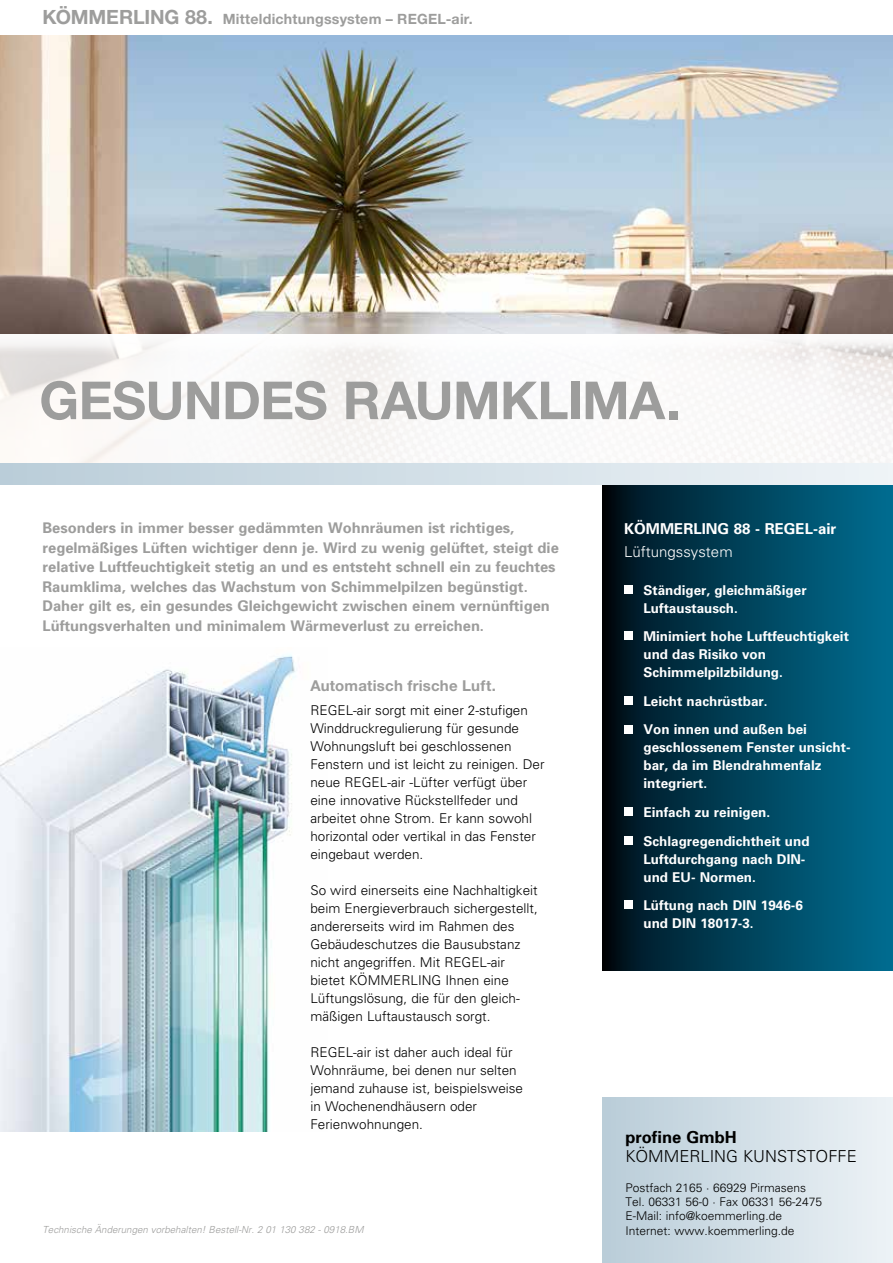
<style>
.page{position:relative;width:893px;height:1263px;background:#fff}
.page>*{position:absolute;margin:0;border:0;box-sizing:border-box;transform-origin:0 0}
.t1{font:700 52.5px "Helvetica Neue CE";letter-spacing:-.01em;color:#9d9d9c}
.t2{font:300 16.5px "Univers";color:#000}
.t3{font:700 16.5px "Univers";color:#000}
.t4{font:700 15px "Helvetica Neue CE";letter-spacing:.015em;color:#9d9d9c}
.t5{font:700 15px "Univers";color:#fff}
.t6{font:300 15px "Univers";color:#fff}
.t7{font:700 14.7px/19.5px "Univers";color:#9d9d9c}
.t8{font:700 14.25px "Helvetica Neue CE";letter-spacing:.015em;color:#9d9d9c}
.t9{font:300 13.5px/18px "Univers";color:#000}
.t10{font:700 13.5px/18px "Univers";color:#fff}
.t11{font:300 12px/14.4px "Univers";color:#000}
.t12{font:italic 300 9.75px "Univers";color:#9d9d9c}
.s1{font-size:19.65px}
</style>
<div class="page">
<img style="left:0;top:35px;width:893px;height:299px">
<img style="left:0;top:654px;width:296px;height:477px">
<img style="left:0;top:340px;width:893px;height:123px">
<svg style="left:602px;top:485px;width:291px;height:486px;background:#004058"></svg>
<div style="left:624px;top:585px;width:9px;height:9px;background:#fff"></div>
<div style="left:624px;top:631px;width:9px;height:9px;background:#fff"></div>
<div style="left:624px;top:696px;width:9px;height:9px;background:#fff"></div>
<div style="left:624px;top:725px;width:9px;height:8px;background:#fff"></div>
<div style="left:624px;top:807px;width:9px;height:9px;background:#fff"></div>
<div style="left:624px;top:836px;width:9px;height:9px;background:#fff"></div>
<div style="left:624px;top:900px;width:9px;height:9px;background:#fff"></div>
<div style="left:602px;top:1097px;width:291px;height:166px;background:linear-gradient(to right,#b9ccd8,#edf2f6)"></div>
<div style="left:0;top:463px;width:893px;height:22px;background:linear-gradient(to right,#bacdd9,#eef4f7)"></div>
<p class="t8" style="left:43px;top:10px;width:432px"><span class="s1">KÖMMERLING 88.</span> Mitteldichtungssystem – REGEL-air.</p>
<h1 class="t1" style="left:39px;top:368px;width:643px">GESUNDES RAUMKLIMA.</h1>
<p class="t7" style="left:43px;top:518px;width:518px">Besonders in immer besser gedämmten Wohnräumen ist richtiges, regelmäßiges Lüften wichtiger denn je. Wird zu wenig gelüftet, steigt die relative Luftfeuchtigkeit stetig an und es entsteht schnell ein zu feuchtes Raumklima, welches das Wachstum von Schimmelpilzen begünstigt.<br>Daher gilt es, ein gesundes Gleichgewicht zwischen einem vernünftigen Lüftungsverhalten und minimalem Wärmeverlust zu erreichen.</p>
<p class="t4" style="left:310px;top:676px;width:187px">Automatisch frische Luft.</p>
<p class="t9" style="left:310px;top:700px;width:236px">REGEL-air sorgt mit einer 2-stufigen Winddruckregulierung für gesunde Wohnungsluft bei geschlossenen Fenstern und ist leicht zu reinigen. Der neue REGEL-air -Lüfter verfügt über eine innovative Rückstellfeder und arbeitet ohne Strom. Er kann sowohl horizontal oder vertikal in das Fenster eingebaut werden.</p>
<p class="t9" style="left:310px;top:880px;width:229px">So wird einerseits eine Nachhaltigkeit beim Energieverbrauch sichergestellt, andererseits wird im Rahmen des Gebäudeschutzes die Bausubstanz nicht angegriffen. Mit REGEL-air bietet KÖMMERLING Ihnen eine Lüftungslösung, die für den gleich&shy;mäßigen Luftaustausch sorgt.</p>
<p class="t9" style="left:310px;top:1042px;width:214px">REGEL-air ist daher auch ideal für<br>Wohnräume, bei denen nur selten jemand zuhause ist, beispielsweise in Wochenendhäusern oder<br>Ferienwohnungen.</p>
<p class="t12" style="left:43px;top:1223px;width:323px">Technische Änderungen vorbehalten! Bestell-Nr. 2 01 130 382 - 0918.BM</p>
<p class="t5" style="left:624px;top:518px;width:214px">KÖMMERLING 88 - REGEL-air</p>
<p class="t6" style="left:624px;top:543px;width:110px">Lüftungssystem</p>
<p class="t10" style="left:643px;top:581px;width:165px">Ständiger, gleichmäßiger<br>Luftaustausch.</p>
<p class="t10" style="left:643px;top:627px;width:207px">Minimiert hohe Luftfeuchtigkeit und das Risiko von<br>Schimmelpilzbildung.</p>
<p class="t10" style="left:643px;top:687px;width:165px;line-height:28.7px">Leicht nachrüstbar.<br>Von innen und außen bei</p>
<p class="t10" style="left:643px;top:739px;width:209px">geschlossenem Fenster unsicht&shy;bar, da im Blendrahmenfalz integriert.</p>
<p class="t10" style="left:643px;top:798px;width:168px;line-height:28.7px">Einfach zu reinigen.<br>Schlagregendichtheit und</p>
<p class="t10" style="left:643px;top:850px;width:164px">Luftdurchgang nach DIN&shy;und EU- Normen.</p>
<p class="t10" style="left:643px;top:897px;width:161px">Lüftung nach DIN 1946-6 und DIN 18017-3.</p>
<p class="t3" style="left:625px;top:1126px;width:113px">profine GmbH</p>
<p class="t2" style="left:625px;top:1146px;width:233px">KÖMMERLING KUNSTSTOFFE</p>
<p class="t11" style="left:625px;top:1180px;width:198px">Postfach 2165 · 66929 Pirmasens<br>Tel. 06331 56-0 · Fax 06331 56-2475<br>E-Mail: info@koemmerling.de<br>Internet: www.koemmerling.de</p>
</div>
